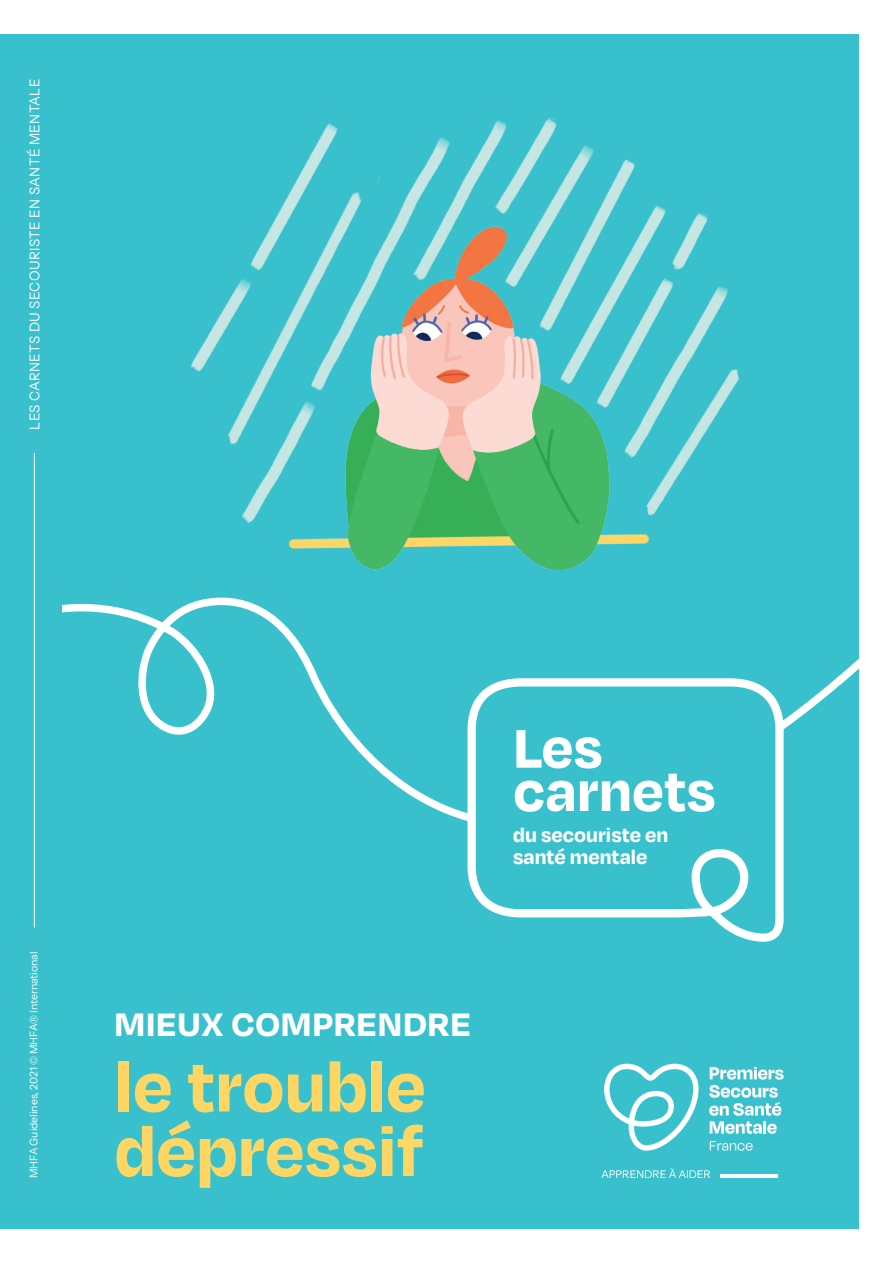
<style>
.page{position:relative;width:893px;height:1263px;background:#fff}
.page>*{position:absolute;margin:0;border:0;box-sizing:border-box;transform-origin:0 0}
.t1{font:700 78px/64.5px "Degular";color:#fcd766}
.t2{font:700 62.55px "Degular";color:#fff}
.t3{font:700 37.5px "Degular";letter-spacing:.02em;color:#fff}
.t4{font:700 22.35px/22.4px "Degular";color:#fff}
.t5{font:13.5px "Instrument Sans";letter-spacing:.03em;color:#fff}
.t6{font:10.5px "Instrument Sans";color:#fff}
</style>
<div class="page">
<div style="left:0;top:34px;width:859px;height:1195px;background:#38c1cc"></div>
<svg style="left:62px;top:603px;width:797px;height:464px"></svg>
<svg style="left:710px;top:1141px;width:43px;height:10px"></svg>
<svg style="left:709px;top:1067px;width:75px;height:67px"></svg>
<svg style="left:604px;top:1064px;width:95px;height:87px"></svg>
<hr style="left:720px;top:1174px;width:57px;height:4px;background:#fff">
<svg style="left:601px;top:1168px;width:109px;height:10px"></svg>
<svg style="left:463px;top:674px;width:325px;height:274px"></svg>
<hr style="left:34px;top:453px;width:1px;height:474px;background:#fff">
<img style="left:174px;top:118px;width:580px;height:507px">
<p class="t5" style="left:26px;top:430px;width:352px;rotate:-90deg">LES CARNETS DU SECOURISTE EN SANTÉ MENTALE</p>
<p class="t6" style="left:27px;top:1178px;width:228px;rotate:-90deg">MHFA Guidelines, 2021 © MHFA® International</p>
<h2 class="t2" style="left:513px;top:708px;width:91px">Les</h2>
<h2 class="t2" style="left:513px;top:751px;width:204px">carnets</h2>
<h3 class="t4" style="left:513px;top:823px;width:157px">du secouriste en santé mentale</h3>
<h3 class="t3" style="left:115px;top:1001px;width:358px">MIEUX COMPRENDRE</h3>
<h1 class="t1" style="left:115px;top:1051px;width:313px">le trouble dépressif</h1>
</div>
